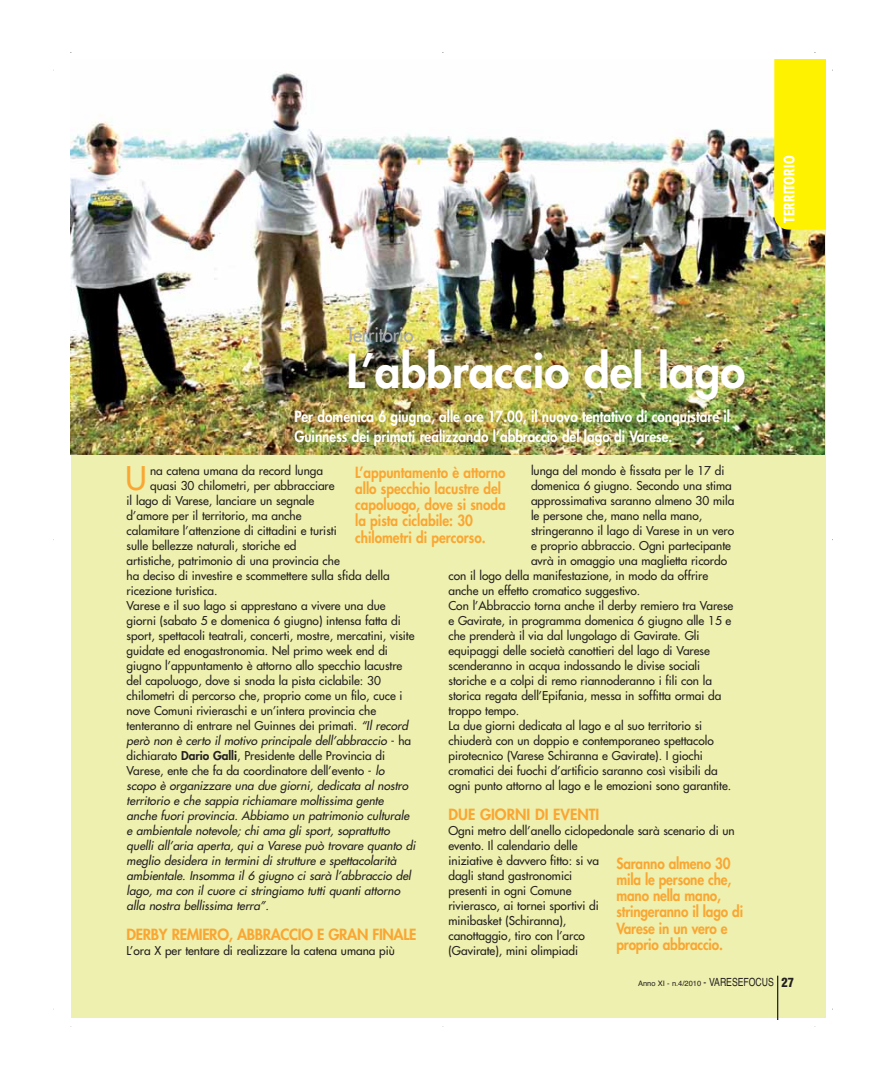
<style>
.page{position:relative;width:885px;height:1080px;background:#fff}
.page>*{position:absolute;margin:0;border:0;box-sizing:border-box;transform-origin:0 0}
.t1{font:800 45.62px "Futura";color:#fff}
.t2{font:31.75px "Futura";color:#faa633}
.t3{font:20px "Futura";color:#a7a9ac;scale:.9 1}
.t4{font:800 15px/16.2px "Futura";letter-spacing:-.01em;color:#faa633;scale:.9 1}
.t5{font:800 15px/20px "Futura";color:#fff;scale:.9 1}
.t6{font:800 15px "Futura";letter-spacing:-.01em;color:#faa633}
.t7{font:500 condensed 15px "Formata";letter-spacing:.01em;color:#fff;scale:.9 1}
.t8{font:11.88px/15px "Futura";color:#231f20}
.t9{font:italic 11.88px "Futura";color:#231f20}
.t10{font:7.5px "Helvetica";color:#231f20}
.s1{font-style:italic}
.s2{font-style:normal}
.s3{font-weight:800}
.s4{font-size:11.25px}
.s5{font-weight:900;font-stretch:condensed;font-size:12.5px}
</style>
<div class="page">
<div style="left:71px;top:60px;width:755px;height:958px;background:#edf0ae"></div>
<img style="left:71px;top:60px;width:753px;height:394px">
<hr style="left:777px;top:976px;width:1px;height:44px;background:#231f20">
<div style="left:774px;top:60px;width:52px;height:170px;background:#fff200"></div>
<p class="t7" style="left:783px;top:223px;width:76px;rotate:-90deg">TERRITORIO</p>
<h3 class="t3" style="left:347px;top:324px;width:76px">Territorio</h3>
<h1 class="t1" style="left:347px;top:349px;width:400px">L’abbraccio del lago</h1>
<p class="t5" style="left:294px;top:408px;width:486px">Per domenica 6 giugno, alle ore 17.00, il nuovo tentativo di conquistare il<br>Guinness dei primati realizzando l’abbraccio del lago di Varese.</p>
<p class="t8" style="left:531px;top:464px;width:195px">lunga del mondo è fissata per le 17 di</p>
<p class="t8" style="left:531px;top:479px;width:202px">domenica 6 giugno. Secondo una stima</p>
<p class="t8" style="left:531px;top:494px;width:205px">approssimativa saranno almeno 30 mila</p>
<p class="t8" style="left:531px;top:509px;width:173px">le persone che, mano nella mano,</p>
<p class="t8" style="left:531px;top:524px;width:205px">stringeranno il lago di Varese in un vero</p>
<p class="t8" style="left:531px;top:539px;width:202px">e proprio abbraccio. Ogni partecipante</p>
<p class="t8" style="left:531px;top:554px;width:198px">avrà in omaggio una maglietta ricordo</p>
<p class="t8" style="left:448px;top:569px;width:261px">con il logo della manifestazione, in modo da offrire</p>
<p class="t8" style="left:448px;top:584px;width:193px">anche un effetto cromatico suggestivo.</p>
<p class="t8" style="left:448px;top:599px;width:287px">Con l’Abbraccio torna anche il derby remiero tra Varese</p>
<p class="t8" style="left:448px;top:614px;width:284px">e Gavirate, in programma domenica 6 giugno alle 15 e</p>
<p class="t8" style="left:448px;top:629px;width:253px">che prenderà il via dal lungolago di Gavirate. Gli</p>
<p class="t8" style="left:448px;top:644px;width:263px">equipaggi delle società canottieri del lago di Varese</p>
<p class="t8" style="left:448px;top:659px;width:253px">scenderanno in acqua indossando le divise sociali</p>
<p class="t8" style="left:448px;top:674px;width:265px">storiche e a colpi di remo riannoderanno i fili con la</p>
<p class="t8" style="left:448px;top:689px;width:274px">storica regata dell’Epifania, messa in soffitta ormai da</p>
<p class="t8" style="left:448px;top:704px;width:72px">troppo tempo.</p>
<p class="t8" style="left:448px;top:719px;width:255px">La due giorni dedicata al lago e al suo territorio si</p>
<p class="t8" style="left:448px;top:734px;width:267px">chiuderà con un doppio e contemporaneo spettacolo</p>
<p class="t8" style="left:448px;top:749px;width:256px">pirotecnico (Varese Schiranna e Gavirate). I giochi</p>
<p class="t8" style="left:448px;top:764px;width:271px">cromatici dei fuochi d’artificio saranno così visibili da</p>
<p class="t8" style="left:448px;top:779px;width:284px">ogni punto attorno al lago e le emozioni sono garantite.</p>
<p class="t6" style="left:448px;top:807px;width:152px">DUE GIORNI DI EVENTI</p>
<p class="t8" style="left:448px;top:824px;width:288px">Ogni metro dell’anello ciclopedonale sarà scenario di un evento. Il calendario delle<br>iniziative è davvero fitto: si va<br>dagli stand gastronomici<br>presenti in ogni Comune<br>rivierasco, ai tornei sportivi di<br>minibasket (Schiranna),<br>canottaggio, tiro con l’arco<br>(Gavirate), mini olimpiadi</p>
<h2 class="t2" style="left:125px;top:463px;width:23px">U</h2>
<p class="t8" style="left:150px;top:464px;width:175px">na catena umana da record lunga</p>
<p class="t4" style="left:355px;top:465px;width:169px">L’appuntamento è attorno allo specchio lacustre del capoluogo, dove si snoda la pista ciclabile: 30 chilometri di percorso.</p>
<p class="t8" style="left:150px;top:479px;width:186px">quasi 30 chilometri, per abbracciare</p>
<p class="t8" style="left:127px;top:494px;width:189px">il lago di Varese, lanciare un segnale</p>
<p class="t8" style="left:127px;top:509px;width:176px">d’amore per il territorio, ma anche</p>
<p class="t8" style="left:127px;top:524px;width:212px">calamitare l’attenzione di cittadini e turisti</p>
<p class="t8" style="left:127px;top:539px;width:171px">sulle bellezze naturali, storiche ed</p>
<p class="t8" style="left:127px;top:554px;width:215px">artistiche, patrimonio di una provincia che</p>
<p class="t8" style="left:127px;top:569px;width:264px">ha deciso di investire e scommettere sulla sfida della</p>
<p class="t8" style="left:127px;top:584px;width:92px">ricezione turistica.</p>
<p class="t8" style="left:127px;top:599px;width:261px">Varese e il suo lago si apprestano a vivere una due</p>
<p class="t8" style="left:127px;top:614px;width:276px">giorni (sabato 5 e domenica 6 giugno) intensa fatta di</p>
<p class="t8" style="left:127px;top:629px;width:289px">sport, spettacoli teatrali, concerti, mostre, mercatini, visite</p>
<p class="t8" style="left:127px;top:644px;width:263px">guidate ed enogastronomia. Nel primo week end di</p>
<p class="t8" style="left:127px;top:659px;width:277px">giugno l’appuntamento è attorno allo specchio lacustre</p>
<p class="t8" style="left:127px;top:674px;width:256px">del capoluogo, dove si snoda la pista ciclabile: 30</p>
<p class="t8" style="left:127px;top:689px;width:277px">chilometri di percorso che, proprio come un filo, cuce i</p>
<p class="t8" style="left:127px;top:704px;width:251px">nove Comuni rivieraschi e un’intera provincia che</p>
<p class="t8" style="left:127px;top:719px;width:285px">tenteranno di entrare nel Guinnes dei primati. <span class="s1">“Il record</span></p>
<p class="t9" style="left:127px;top:735px;width:286px">però non è certo il motivo principale dell’abbraccio <span class="s2">- h a</span></p>
<p class="t8" style="left:127px;top:749px;width:260px">dichiarato <span class="s3">Dario Galli</span>, Presidente delle Provincia di</p>
<p class="t8" style="left:127px;top:764px;width:262px">Varese, ente che fa da coordinatore dell’evento - <span class="s1">lo</span></p>
<p class="t9" style="left:127px;top:780px;width:285px">scopo è organizzare una due giorni, dedicata al nostro</p>
<p class="t9" style="left:127px;top:795px;width:261px">territorio e che sappia richiamare moltissima gente</p>
<p class="t9" style="left:127px;top:810px;width:286px">anche fuori provincia. Abbiamo un patrimonio culturale</p>
<p class="t9" style="left:127px;top:825px;width:267px">e ambientale notevole; chi ama gli sport, soprattutto</p>
<p class="t9" style="left:127px;top:840px;width:293px">quelli all’aria aperta, qui a Varese può trovare quanto di</p>
<p class="t9" style="left:127px;top:855px;width:273px">meglio desidera in termini di strutture e spettacolarità</p>
<p class="t9" style="left:127px;top:870px;width:288px">ambientale. Insomma il 6 giugno ci sarà l’abbraccio del</p>
<p class="t9" style="left:127px;top:885px;width:277px">lago, ma con il cuore ci stringiamo tutti quanti attorno</p>
<p class="t9" style="left:127px;top:900px;width:146px">alla nostra bellissima terra”.</p>
<p class="t6" style="left:127px;top:927px;width:291px">DERBY REMIERO, ABBRACCIO E GRAN FINALE</p>
<p class="t8" style="left:127px;top:944px;width:270px">L’ora X per tentare di realizzare la catena umana più</p>
<p class="t4" style="left:616px;top:856px;width:142px">Saranno almeno 30 mila le persone che, mano nella mano, stringeranno il lago di<br>Varese in un vero e proprio abbraccio.</p>
<p class="t10" style="left:638px;top:980px;width:157px">Anno XI - n.4/2010 <span class="s4">- VARESEFOCUS</span> <span class="s5">27</span></p>
</div>
